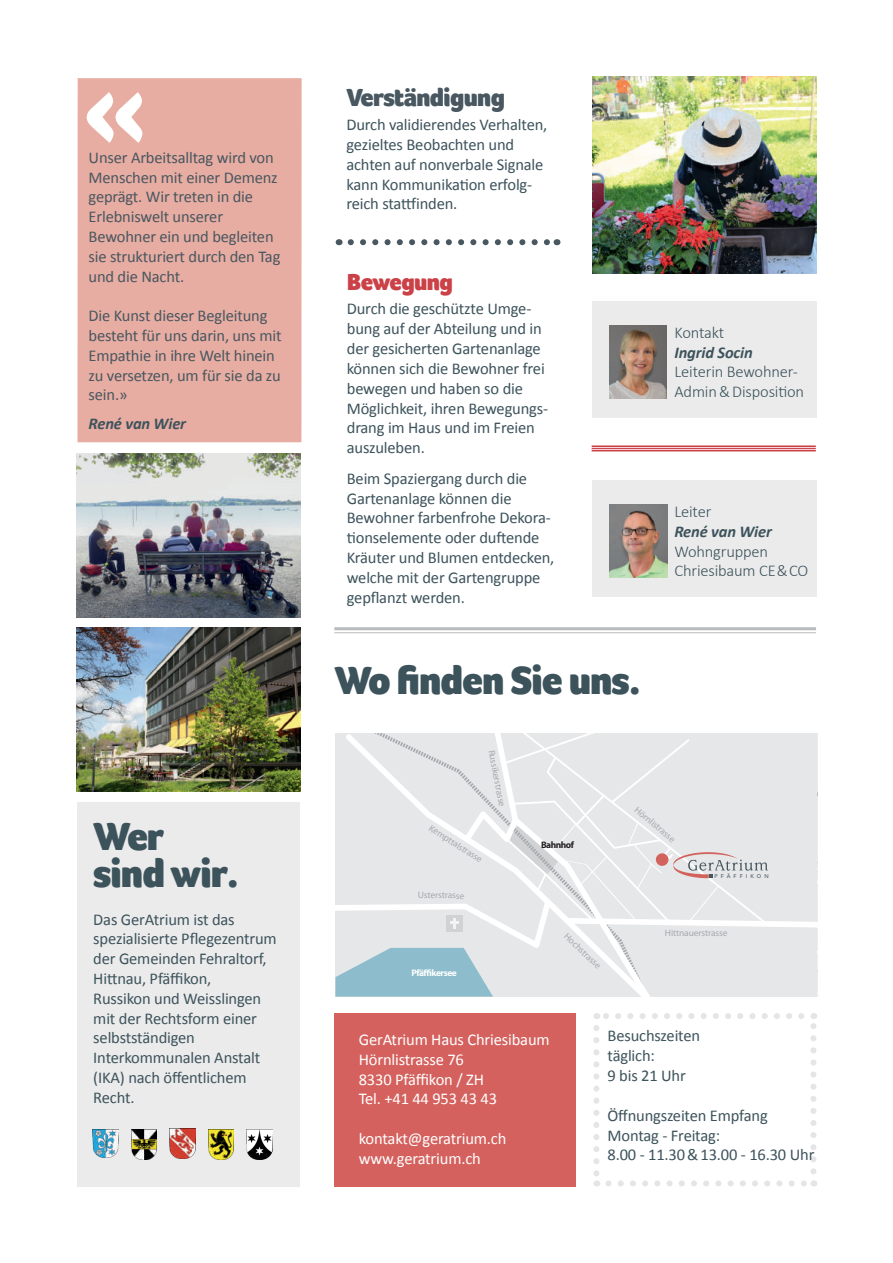
<style>
.page{position:relative;width:893px;height:1263px;background:#fff}
.page>*{position:absolute;margin:0;border:0;box-sizing:border-box;transform-origin:0 0}
.t1{font:700 124.95px "Foco";color:#fff}
.t2{font:900 40.5px/37.5px "Foco";letter-spacing:-.025em;color:#3d535c}
.t3{font:900 25.5px "Foco";letter-spacing:-.025em;color:#485760}
.t4{font:900 24px "Foco";letter-spacing:-.025em;color:#cb4148}
.t5{font:16.5px/19.8px "Calibri";letter-spacing:-.01em;color:#3d535c}
.t6{font:16.5px/19.8px "Calibri";letter-spacing:-.01em;color:#485760}
.t7{font:16.5px/19.8px "Calibri";letter-spacing:-.01em;color:#fff}
.t8{font:300 16.5px/19.8px "Calibri";letter-spacing:-.01em;color:#3d535c}
.t9{font:italic 700 16.5px "Calibri";letter-spacing:-.01em;color:#3d535c}
.t10{font:9.45px "Myriad Pro";letter-spacing:-.02em;color:#a8a9ad}
.t11{font:700 9.45px "Myriad Pro";letter-spacing:-.05em;color:#fff}
.t12{font:700 9.45px "Myriad Pro";letter-spacing:-.05em;color:#231f20}
.t13{font:500 5.4px "Avenir";letter-spacing:.56em;color:#475760}
</style>
<div class="page">
<div style="left:593px;top:480px;width:224px;height:117px;background:#ebebeb"></div>
<div style="left:335px;top:1013px;width:241px;height:173px;background:#d4615d"></div>
<svg style="left:608px;top:1180px;width:199px;height:6px"></svg>
<svg style="left:593px;top:1028px;width:6px;height:158px"></svg>
<svg style="left:810px;top:1013px;width:6px;height:158px"></svg>
<svg style="left:596px;top:1013px;width:205px;height:6px"></svg>
<div style="left:78px;top:802px;width:222px;height:384px;background:#ebebeb"></div>
<div style="left:77px;top:78px;width:225px;height:364px;background:#e8ada2"></div>
<img style="left:77px;top:627px;width:223px;height:164px">
<hr style="left:592px;top:445px;width:224px;height:2px;background:#cb4148">
<hr style="left:592px;top:448px;width:224px;height:1px;background:#cb4148">
<hr style="left:592px;top:450px;width:224px;height:1px;background:#cb4148">
<svg style="left:351px;top:239px;width:199px;height:6px"></svg>
<img style="left:93px;top:1129px;width:25px;height:29px">
<img style="left:131px;top:1129px;width:26px;height:30px">
<img style="left:170px;top:1128px;width:25px;height:31px">
<img style="left:208px;top:1129px;width:26px;height:30px">
<img style="left:247px;top:1129px;width:25px;height:30px">
<hr style="left:334px;top:627px;width:482px;height:3px;background:#b7babe">
<hr style="left:334px;top:632px;width:482px;height:1px;background:#b7babe">
<svg style="left:335px;top:733px;width:482px;height:264px;background:#e2e5e7"></svg>
<img style="left:592px;top:77px;width:224px;height:196px">
<img style="left:610px;top:504px;width:57px;height:73px">
<div style="left:592px;top:301px;width:224px;height:117px;background:#ebebeb"></div>
<img style="left:610px;top:325px;width:57px;height:73px">
<img style="left:77px;top:453px;width:223px;height:165px">
<h1 class="t1" style="left:82px;top:27px;width:68px">«</h1>
<p class="t6" style="left:89px;top:147px;width:193px">Unser Arbeitsalltag wird von<br>Menschen mit einer Demenz geprägt. Wir treten in die<br>Erlebniswelt unserer<br>Bewohner ein und begleiten sie strukturiert durch den Tag und die Nacht.</p>
<p class="t6" style="left:89px;top:305px;width:194px">Die Kunst dieser Begleitung besteht für uns darin, uns mit<br>Empathie in ihre Welt hinein zu versetzen, um für sie da zu sein.»</p>
<p class="t9" style="left:89px;top:414px;width:99px">René van Wier</p>
<h2 class="t2" style="left:93px;top:817px;width:147px">Wer sind wir.</h2>
<p class="t5" style="left:93px;top:908px;width:185px">Das GerAtrium ist das spezialisierte Pflegezentrum der Gemeinden Fehraltorf,<br>Hittnau, Pfäffikon,<br>Russikon und Weisslingen mit der Rechtsform einer selbstständigen<br>Interkommunalen Anstalt (IKA) nach öffentlichem<br>Recht.</p>
<h3 class="t3" style="left:346px;top:81px;width:160px">Verständigung</h3>
<p class="t5" style="left:346px;top:114px;width:202px">Durch validierendes Verhalten, gezieltes Beobachten und achten auf nonverbale Signale kann Kommunikation erfolg&shy;reich stattfinden.</p>
<h3 class="t4" style="left:347px;top:266px;width:108px">Bewegung</h3>
<p class="t5" style="left:347px;top:298px;width:203px">Durch die geschützte Umge&shy;bung auf der Abteilung und in der gesicherten Gartenanlage können sich die Bewohner frei bewegen und haben so die<br>Möglichkeit, ihren Bewegungs&shy;drang im Haus und im Freien auszuleben.</p>
<p class="t5" style="left:347px;top:468px;width:209px">Beim Spaziergang durch die<br>Gartenanlage können die<br>Bewohner farbenfrohe Dekora&shy;tionselemente oder duftende<br>Kräuter und Blumen entdecken, welche mit der Gartengruppe gepflanzt werden.</p>
<h2 class="t2" style="left:335px;top:661px;width:308px">Wo finden Sie uns.</h2>
<p class="t8" style="left:674px;top:322px;width:51px">Kontakt</p>
<p class="t9" style="left:674px;top:342px;width:80px">Ingrid Socin</p>
<p class="t8" style="left:674px;top:362px;width:131px">Leiterin Bewohner-<br>Admin&amp;Disposition</p>
<p class="t8" style="left:674px;top:501px;width:38px">Leiter</p>
<p class="t9" style="left:674px;top:521px;width:99px">René van Wier</p>
<p class="t8" style="left:674px;top:541px;width:135px">Wohngruppen<br>Chriesibaum CE&amp;CO</p>
<p class="t10" style="left:497px;top:749px;width:59px;rotate:79deg">Russikerstrasse</p>
<p class="t10" style="left:433px;top:822px;width:63px;rotate:33deg">Kempttalstrasse</p>
<p class="t10" style="left:418px;top:889px;width:48px;rotate:2deg">Usterstrasse</p>
<p class="t11" style="left:411px;top:967px;width:47px">Pfäffikersee</p>
<p class="t12" style="left:541px;top:839px;width:35px">Bahnhof</p>
<p class="t10" style="left:569px;top:931px;width:48px;rotate:43deg">Hochstrasse</p>
<p class="t10" style="left:639px;top:804px;width:51px;rotate:40deg">Hörnlistrasse</p>
<p class="t13" style="left:714px;top:872px;width:56px">PFÄFFIKON</p>
<p class="t10" style="left:665px;top:928px;width:64px">Hittnauerstrasse</p>
<p class="t7" style="left:359px;top:1029px;width:192px">GerAtrium Haus Chriesibaum<br>Hörnlistrasse 76<br>8330 Pfäffikon / ZH<br>Tel. +41 44 953 43 43</p>
<p class="t7" style="left:359px;top:1128px;width:149px">kontakt@geratrium.ch www.geratrium.ch</p>
<p class="t5" style="left:607px;top:1025px;width:94px">Besuchszeiten täglich:<br>9 bis 21 Uhr</p>
<p class="t5" style="left:607px;top:1104px;width:208px">Öffnungszeiten Empfang<br>Montag - Freitag:<br>8.00 - 11.30&amp;13.00 - 16.30 Uhr</p>
</div>
